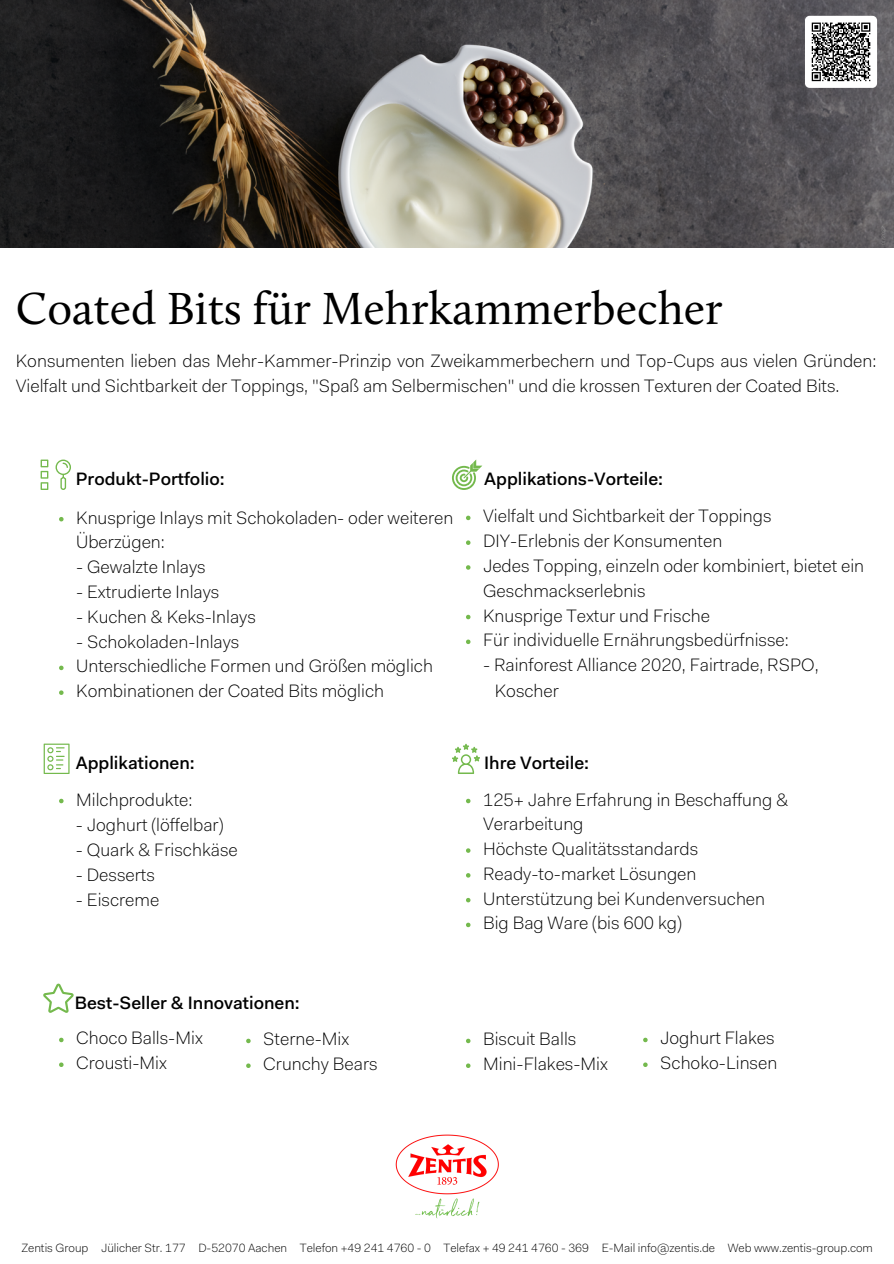
<style>
.page{position:relative;width:894px;height:1264px;background:#fff}
.page>*{position:absolute;margin:0;border:0;box-sizing:border-box;transform-origin:0 0}
.t1{font:46.5px "Calluna";color:#000}
.t2{font:300 18px/24.8px "Fakt";color:#000}
.t3{font:500 18px "Fakt";color:#000}
.t4{font:300 12px "Fakt";color:#000}
</style>
<div class="page">
<img style="left:0;top:0;width:893px;height:248px">
<img style="left:395px;top:1134px;width:104px;height:85px">
<svg style="left:44px;top:743px;width:26px;height:31px"></svg>
<svg style="left:452px;top:743px;width:28px;height:31px"></svg>
<svg style="left:43px;top:983px;width:31px;height:29px"></svg>
<svg style="left:41px;top:459px;width:7px;height:31px"></svg>
<svg style="left:56px;top:459px;width:15px;height:31px"></svg>
<svg style="left:452px;top:459px;width:30px;height:31px"></svg>
<div style="left:804px;top:16px;width:72px;height:72px;background:#fff;border-radius:5px"></div>
<svg style="left:811px;top:23px;width:59px;height:58px"></svg>
<svg style="left:59px;top:517px;width:5px;height:4px"></svg>
<svg style="left:59px;top:665px;width:5px;height:5px"></svg>
<svg style="left:59px;top:690px;width:5px;height:5px"></svg>
<svg style="left:466px;top:515px;width:4px;height:5px"></svg>
<svg style="left:466px;top:540px;width:4px;height:5px"></svg>
<svg style="left:466px;top:565px;width:4px;height:4px"></svg>
<svg style="left:466px;top:614px;width:4px;height:5px"></svg>
<svg style="left:466px;top:639px;width:4px;height:5px"></svg>
<svg style="left:466px;top:798px;width:4px;height:5px"></svg>
<svg style="left:466px;top:848px;width:4px;height:4px"></svg>
<svg style="left:466px;top:873px;width:4px;height:4px"></svg>
<svg style="left:466px;top:897px;width:4px;height:5px"></svg>
<svg style="left:466px;top:922px;width:4px;height:5px"></svg>
<svg style="left:59px;top:1037px;width:5px;height:5px"></svg>
<svg style="left:59px;top:1062px;width:5px;height:4px"></svg>
<svg style="left:246px;top:1038px;width:4px;height:5px"></svg>
<svg style="left:246px;top:1063px;width:4px;height:4px"></svg>
<svg style="left:466px;top:1038px;width:4px;height:5px"></svg>
<svg style="left:466px;top:1063px;width:4px;height:4px"></svg>
<svg style="left:643px;top:1037px;width:4px;height:5px"></svg>
<svg style="left:643px;top:1062px;width:4px;height:4px"></svg>
<svg style="left:59px;top:798px;width:5px;height:5px"></svg>
<p class="t1" style="left:16px;top:289px;width:708px">Coated Bits für Mehrkammerbecher</p>
<p class="t2" style="left:16px;top:350px;width:862px">Konsumenten lieben das Mehr-Kammer-Prinzip von Zweikammerbechern und Top-Cups aus vielen Gründen:<br>Vielfalt und Sichtbarkeit der Toppings, "Spaß am Selbermischen" und die krossen Texturen der Coated Bits.</p>
<p class="t3" style="left:76px;top:471px;width:150px">Produkt-Portfolio:</p>
<p class="t3" style="left:484px;top:471px;width:180px">Applikations-Vorteile:</p>
<p class="t2" style="left:76px;top:507px;width:378px">Knusprige Inlays mit Schokoladen- oder weiteren<br>Überzügen:</p>
<p class="t2" style="left:483px;top:505px;width:290px">Vielfalt und Sichtbarkeit der Toppings</p>
<p class="t2" style="left:483px;top:530px;width:241px">DIY-Erlebnis der Konsumenten</p>
<p class="t2" style="left:483px;top:555px;width:382px">Jedes Topping, einzeln oder kombiniert, bietet ein<br>Geschmackserlebnis</p>
<p class="t2" style="left:483px;top:604px;width:228px">Knusprige Textur und Frische</p>
<p class="t2" style="left:483px;top:629px;width:307px">Für individuelle Ernährungsbedürfnisse:</p>
<p class="t2" style="left:483px;top:654px;width:337px">- Rainforest Alliance 2020, Fairtrade, RSPO,</p>
<p class="t2" style="left:76px;top:556px;width:131px">- Gewalzte Inlays</p>
<p class="t2" style="left:76px;top:581px;width:145px">- Extrudierte Inlays</p>
<p class="t2" style="left:76px;top:606px;width:181px">- Kuchen &amp; Keks-Inlays</p>
<p class="t2" style="left:76px;top:630px;width:165px">- Schokoladen-Inlays</p>
<p class="t2" style="left:76px;top:655px;width:358px">Unterschiedliche Formen und Größen möglich</p>
<p class="t2" style="left:76px;top:680px;width:309px">Kombinationen der Coated Bits möglich</p>
<p class="t2" style="left:494px;top:680px;width:66px">Koscher</p>
<p class="t3" style="left:76px;top:755px;width:120px">Applikationen:</p>
<p class="t3" style="left:484px;top:755px;width:106px">Ihre Vorteile:</p>
<p class="t2" style="left:76px;top:788px;width:118px">Milchprodukte:</p>
<p class="t2" style="left:76px;top:814px;width:149px">- Joghurt (löffelbar)</p>
<p class="t2" style="left:76px;top:839px;width:163px">- Quark &amp; Frischkäse</p>
<p class="t2" style="left:76px;top:863px;width:80px">- Desserts</p>
<p class="t2" style="left:76px;top:888px;width:85px">- Eiscreme</p>
<p class="t3" style="left:75px;top:995px;width:226px">Best-Seller &amp; Innovationen:</p>
<p class="t2" style="left:76px;top:1027px;width:128px">Choco Balls-Mix</p>
<p class="t2" style="left:76px;top:1052px;width:92px">Crousti-Mix</p>
<p class="t2" style="left:263px;top:1028px;width:87px">Sterne-Mix</p>
<p class="t2" style="left:263px;top:1053px;width:116px">Crunchy Bears</p>
<p class="t2" style="left:483px;top:788px;width:307px">125+ Jahre Erfahrung in Beschaffung &amp;<br>Verarbeitung</p>
<p class="t2" style="left:483px;top:838px;width:216px">Höchste Qualitätsstandards</p>
<p class="t2" style="left:483px;top:863px;width:215px">Ready-to-market Lösungen</p>
<p class="t2" style="left:483px;top:887px;width:283px">Unterstützung bei Kundenversuchen</p>
<p class="t2" style="left:483px;top:912px;width:200px">Big Bag Ware (bis 600 kg)</p>
<p class="t2" style="left:483px;top:1028px;width:95px">Biscuit Balls</p>
<p class="t2" style="left:483px;top:1053px;width:126px">Mini-Flakes-Mix</p>
<p class="t2" style="left:660px;top:1027px;width:116px">Joghurt Flakes</p>
<p class="t2" style="left:660px;top:1052px;width:118px">Schoko-Linsen</p>
<p class="t4" style="left:21px;top:1242px;width:852px">Zentis Group Jülicher Str. 177 D-52070 Aachen Telefon +49 241 4760 - 0 Telefax + 49 241 4760 - 369 E-Mail info@zentis.de Web www.zentis-group.com</p>
</div>
